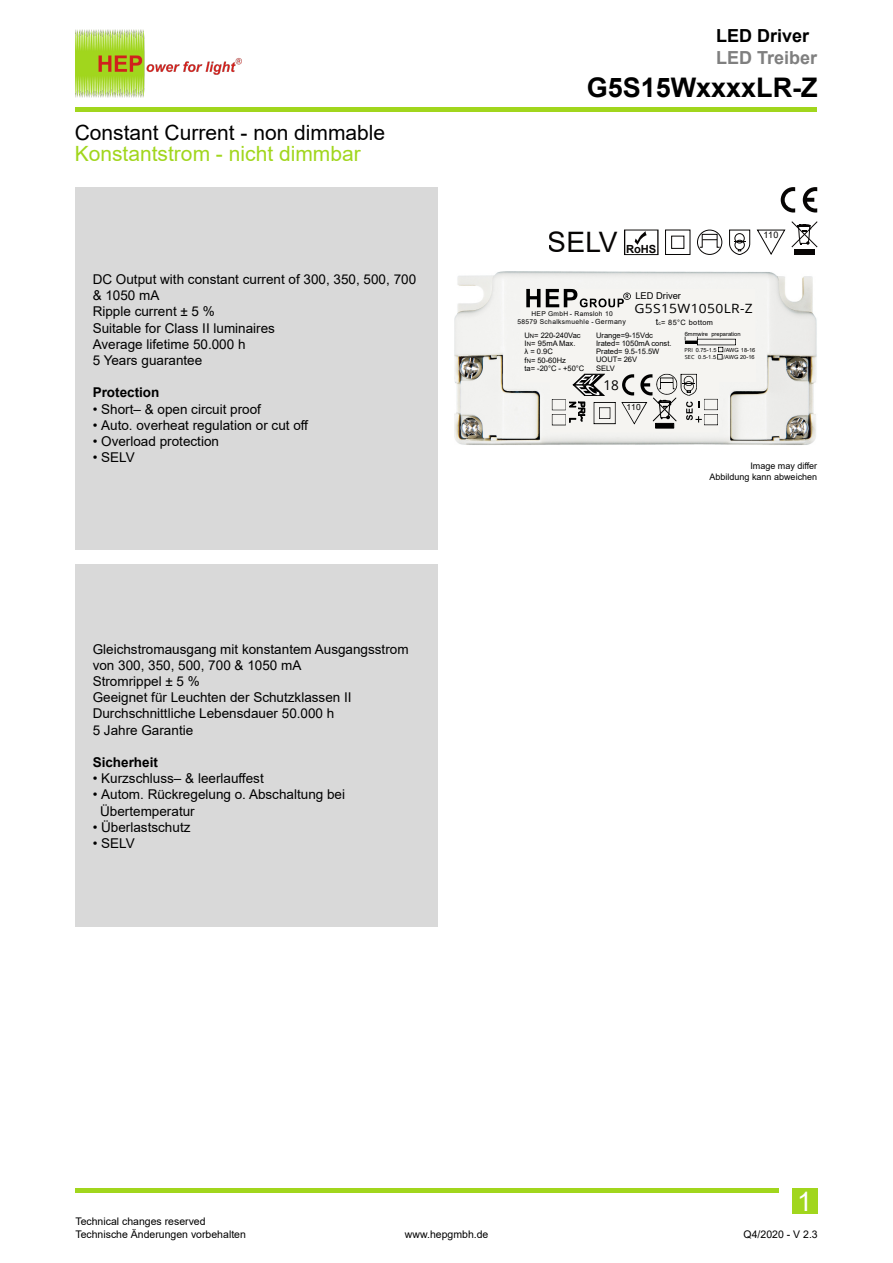
<style>
.page{position:relative;width:893px;height:1263px;background:#fff}
.page>*{position:absolute;margin:0;border:0;box-sizing:border-box;transform-origin:0 0}
.t1{font:28.2px "Arial";color:#070504}
.t2{font:700 27px "Arial";color:#000}
.t3{font:26.85px "Arial";color:#fff}
.t4{font:21px "Arial";color:#000}
.t5{font:21px "Arial";color:#a1d61d}
.t6{font:700 18px "Arial";color:#7f7f7f}
.t7{font:700 18px "Arial";color:#000}
.t8{font:13.5px/16.2px "Arial";color:#000}
.t9{font:700 13.5px "Arial";color:#000}
.t10{font:13.5px "Open Sans";color:#000}
.t11{font:12.75px "Open Sans";letter-spacing:.025em;color:#000;scale:1.08 1}
.t12{font:700 11.25px "Arial";color:#070504}
.t13{font:10.5px/12.6px "Arial";color:#000}
.t14{font:9.3px "Arial";color:#000}
.t15{font:9px/10.5px "Arial";color:#000;text-align:right}
.t16{font:9px "Arial";color:#070504}
.t17{font:8.4px "Arial";color:#000}
.t18{font:7.5px/8.4px "Arial";letter-spacing:-.005em;color:#000}
.t19{font:7.35px "Arial";letter-spacing:.045em;color:#000}
.t20{font:6.6px "Arial";letter-spacing:.05em;color:#000}
.t21{font:5.7px "Arial";color:#000}
.t22{font:5.55px "Arial";letter-spacing:.01em;color:#000}
.s1{font-size:7.05px}
.s2{font-size:8.85px}
.s3{font-size:4.8px}
.s4{font-size:6px}
.s5{font-family:"Open Sans"}
</style>
<div class="page">
<div style="left:792px;top:1189px;width:25px;height:25px;background:#a1d61d"></div>
<hr style="left:76px;top:108px;width:741px;height:4px;background:#a1d61d">
<hr style="left:76px;top:1189px;width:703px;height:4px;background:#a1d61d">
<img style="left:76px;top:30px;width:165px;height:67px">
<div style="left:76px;top:565px;width:362px;height:362px;background:#d9d9d9"></div>
<div style="left:76px;top:187px;width:362px;height:362px;background:#d9d9d9"></div>
<img style="left:455px;top:272px;width:362px;height:173px">
<svg style="left:520px;top:289px;width:236px;height:144px"></svg>
<div style="left:794px;top:249px;width:21px;height:6px;background:#070504"></div>
<svg style="left:792px;top:222px;width:25px;height:25px"></svg>
<svg style="left:781px;top:187px;width:14px;height:25px"></svg>
<svg style="left:803px;top:187px;width:14px;height:25px"></svg>
<div style="left:665px;top:230px;width:25px;height:25px;border:1px solid #070504"></div>
<div style="left:671px;top:236px;width:13px;height:13px;border:1px solid #070504"></div>
<div style="left:697px;top:230px;width:25px;height:25px;border:1px solid #070504;border-radius:50%"></div>
<svg style="left:699px;top:233px;width:22px;height:15px"></svg>
<svg style="left:729px;top:230px;width:21px;height:25px"></svg>
<svg style="left:757px;top:230px;width:28px;height:25px"></svg>
<svg style="left:624px;top:230px;width:34px;height:25px"></svg>
<h3 class="t4" style="left:75px;top:124px;width:312px">Constant Current - non dimmable</h3>
<h3 class="t5" style="left:75px;top:145px;width:287px">Konstantstrom - nicht dimmbar</h3>
<p class="t8" style="left:93px;top:272px;width:325px">DC Output with constant current of 300, 350, 500, 700 &amp; 1050 mA<br>Ripple current ± 5 %<br>Suitable for Class II luminaires<br>Average lifetime 50.000 h<br>5 Years guarantee</p>
<p class="t9" style="left:93px;top:388px;width:68px">Protection</p>
<p class="t8" style="left:93px;top:402px;width:170px">• Short– &amp; open circuit proof</p>
<p class="t8" style="left:93px;top:418px;width:217px">• Auto. overheat regulation or cut off</p>
<p class="t8" style="left:93px;top:434px;width:128px">• Overload protection</p>
<p class="t8" style="left:93px;top:451px;width:44px">• SELV</p>
<p class="t8" style="left:93px;top:642px;width:317px">Gleichstromausgang mit konstantem Ausgangsstrom von 300, 350, 500, 700 &amp; 1050 mA<br>Stromrippel ± 5 %<br>Geeignet für Leuchten der Schutzklassen II Durchschnittliche Lebensdauer 50.000 h<br>5 Jahre Garantie</p>
<p class="t9" style="left:93px;top:757px;width:67px">Sicherheit</p>
<p class="t8" style="left:93px;top:772px;width:173px">• Kurzschluss– &amp; leerlauffest</p>
<p class="t8" style="left:100px;top:788px;width:246px;text-indent:-8px">• Autom. Rückregelung o. Abschaltung bei<br>Übertemperatur</p>
<p class="t8" style="left:93px;top:820px;width:99px">• Überlastschutz</p>
<p class="t8" style="left:93px;top:836px;width:44px">• SELV</p>
<h3 class="t7" style="left:716px;top:29px;width:95px">LED Driver</h3>
<h3 class="t6" style="left:716px;top:51px;width:103px">LED Treiber</h3>
<h2 class="t2" style="left:587px;top:77px;width:233px">G5S15WxxxxLR-Z</h2>
<h1 class="t1" style="left:548px;top:232px;width:71px">SELV</h1>
<p class="t16" style="left:763px;top:231px;width:17px">110</p>
<p class="t12" style="left:626px;top:245px;width:32px">RoHS</p>
<p class="t20" style="left:531px;top:311px;width:83px">HEP GmbH - Ramsloh 10</p>
<p class="t14" style="left:635px;top:292px;width:47px">LED Driver</p>
<p class="t11" style="left:634px;top:303px;width:111px">G5S15W1050LR-Z</p>
<p class="t20" style="left:517px;top:319px;width:110px">58579 Schalksmuehle - <span class="s1">Germany</span></p>
<p class="t19" style="left:656px;top:320px;width:59px"><span class="s2">t</span><span class="s3">c</span>= 85°C bottom</p>
<p class="t18" style="left:524px;top:331px;width:61px">U<span class="s4">N</span>= 220-240Vac<br>I<span class="s4">N</span>= 95mA Max.<br>λ = 0.9C<br>f<span class="s4">N</span>= 50-60Hz<br>ta= -20°C - +50°C</p>
<p class="t18" style="left:596px;top:331px;width:77px">Urange=9-15Vdc<br>Irated= 1050mA const.<br>Prated= 9.5-15.5W<br>UOUT= 26V<br>SELV</p>
<p class="t21" style="left:685px;top:332px;width:57px">6mmwire preparation</p>
<p class="t22" style="left:684px;top:348px;width:33px"><span class="s5">PRI</span> 0.75-1.5</p>
<p class="t22" style="left:724px;top:348px;width:33px">/AWG 18-16</p>
<p class="t22" style="left:685px;top:355px;width:33px"><span class="s5">SEC</span> 0.5-1.5</p>
<p class="t22" style="left:723px;top:355px;width:33px">/AWG 20-16</p>
<p class="t10" style="left:603px;top:380px;width:17px">18</p>
<p class="t17" style="left:627px;top:404px;width:16px">110</p>
<p class="t15" style="left:710px;top:462px;width:109px">Image may differ<br>Abbildung kann abweichen</p>
<p class="t13" style="left:75px;top:1216px;width:172px">Technical changes reserved<br>Technische Änderungen vorbehalten</p>
<p class="t13" style="left:405px;top:1229px;width:85px">www.hepgmbh.de</p>
<h3 class="t3" style="left:797px;top:1191px;width:16px">1</h3>
<p class="t13" style="left:744px;top:1229px;width:76px">Q4/2020 - V 2.3</p>
</div>
